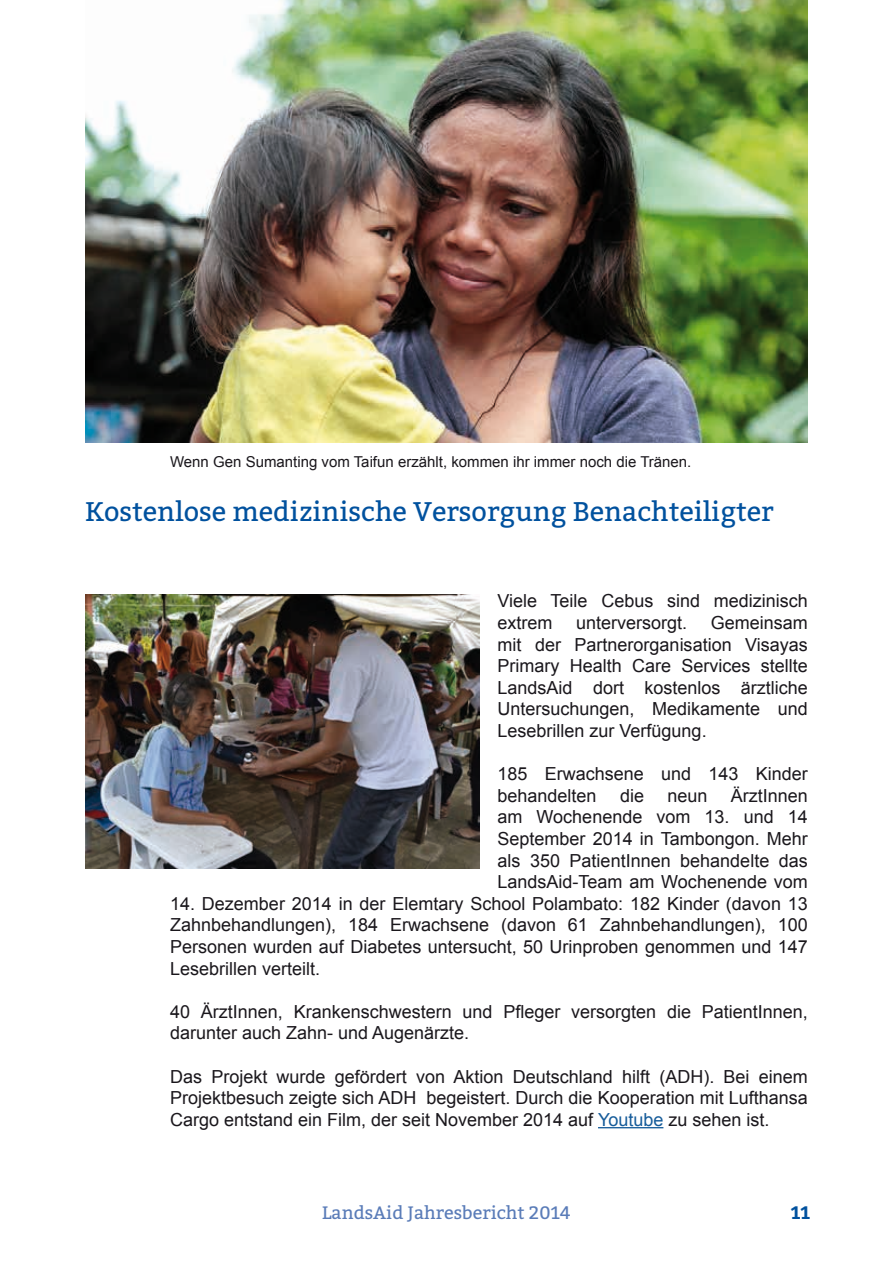
<style>
.page{position:relative;width:893px;height:1263px;background:#fff}
.page>*{position:absolute;margin:0;border:0;box-sizing:border-box;transform-origin:0 0}
.t1{font:27px "Bitter";color:#00519e}
.t2{font:18px/21.6px "Arial";color:#1a171c;text-align:justify}
.t3{font:18px "Bitter";color:#5a7cb8}
.t4{font:700 18px "Bitter";color:#00519e}
.t5{font:15px "Arial";color:#1a171c}
.s1{color:#165c9a}
</style>
<div class="page">
<hr style="left:598px;top:1127px;width:65px;height:1px;background:#165c9a">
<img style="left:85px;top:0;width:723px;height:442px">
<img style="left:85px;top:594px;width:394px;height:275px">
<p class="t5" style="left:170px;top:452px;width:523px">Wenn Gen Sumanting vom Taifun erzählt, kommen ihr immer noch die Tränen.</p>
<h1 class="t1" style="left:85px;top:496px;width:690px">Kostenlose medizinische Versorgung Benachteiligter</h1>
<p class="t2" style="left:497px;top:590px;width:312px">Viele Teile Cebus sind medizinisch extrem</p>
<p class="t2" style="left:497px;top:612px;width:312px;text-indent:213px">Gemeinsam mit der Partnerorganisation Visayas Primary Health Care Services stellte LandsAid dort kostenlos ärztliche Untersuchungen, Medikamente und Lesebrillen zur Verfügung.</p>
<p class="t2" style="left:497px;top:763px;width:312px">185 Erwachsene und 143 Kinder behandelten</p>
<p class="t2" style="left:576px;top:612px;width:113px">unterversorgt.</p>
<p class="t2" style="left:497px;top:785px;width:312px;text-indent:233px">ÄrztInnen am Wochenende vom 13. und 14<br>September 2014 in Tambongon. Mehr als 350 PatientInnen behandelte das LandsAid-Team am Wochenende vom</p>
<p class="t2" style="left:170px;top:893px;width:639px">14. Dezember 2014 in der Elemtary School Polambato: 182 Kinder (davon 13<br>Zahnbehandlungen), 184 Erwachsene (davon 61 Zahnbehandlungen), 100<br>Personen wurden auf Diabetes untersucht, 50 Urinproben genommen und 147<br>Lesebrillen verteilt.</p>
<p class="t2" style="left:170px;top:1001px;width:639px">40 ÄrztInnen, Krankenschwestern und Pfleger versorgten die PatientInnen, darunter auch Zahn- und Augenärzte.</p>
<p class="t2" style="left:170px;top:1066px;width:639px">Das Projekt wurde gefördert von Aktion Deutschland hilft (ADH). Bei einem Projektbesuch zeigte sich ADH begeistert. Durch die Kooperation mit Lufthansa Cargo entstand ein Film, der seit November 2014 auf <span class="s1">Youtube</span> zu sehen ist.</p>
<p class="t2" style="left:620px;top:785px;width:26px">die</p>
<p class="t2" style="left:667px;top:785px;width:42px">neun</p>
<p class="t3" style="left:322px;top:1202px;width:250px">LandsAid Jahresbericht 2014</p>
<p class="t4" style="left:791px;top:1202px;width:21px">11</p>
</div>
